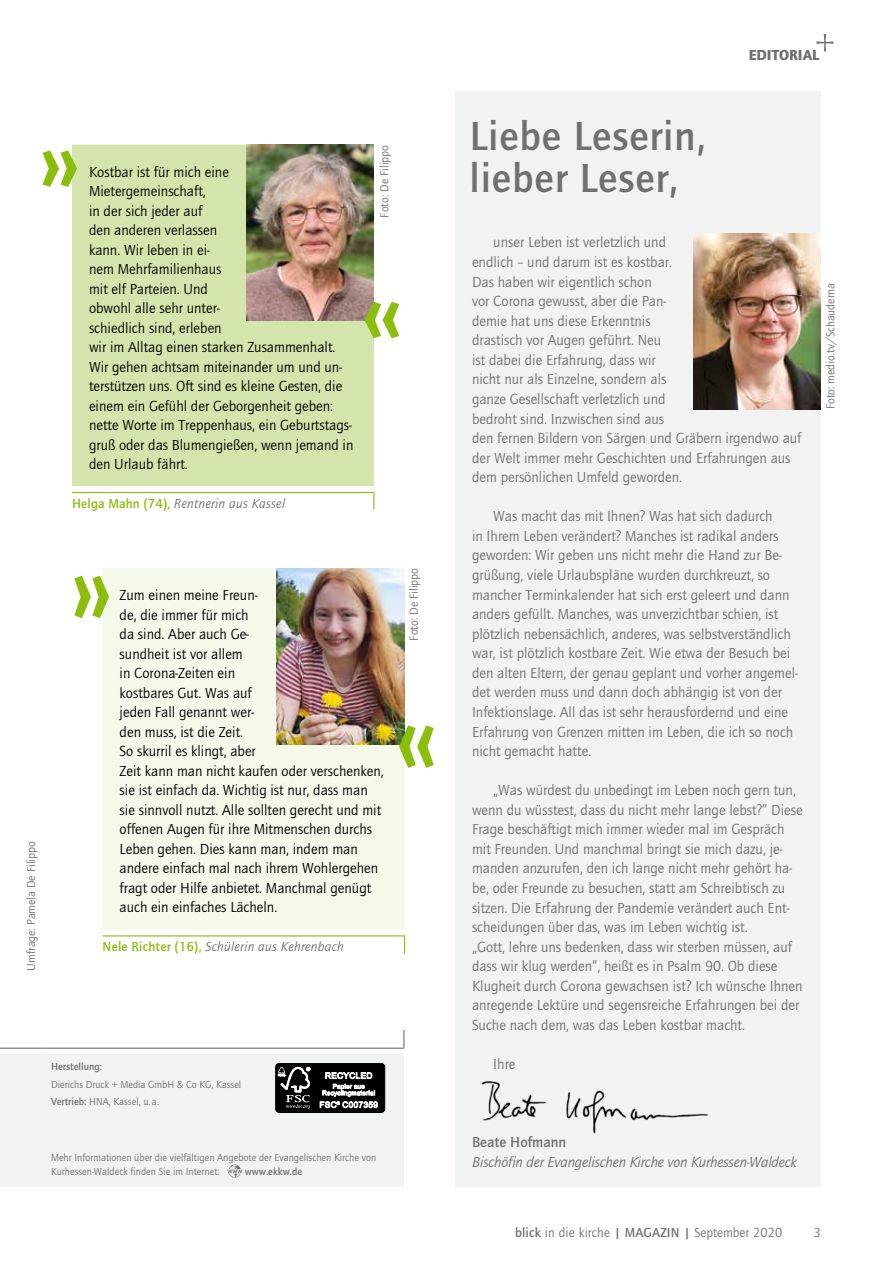
<style>
.page{position:relative;width:893px;height:1263px;background:#fff}
.page>*{position:absolute;margin:0;border:0;box-sizing:border-box;transform-origin:0 0}
.t1{font:700 42px/42px "Quay Itc T";letter-spacing:.02em;color:#6f7070}
.t2{font:15px/19.5px "Quay Itc T";color:#6f7070}
.t3{font:15px/19.5px "Quay Itc T";color:#000}
.t4{font:italic 15px "Quay Itc T";letter-spacing:-.01em;color:#6f7070}
.t5{font:700 15px "Quay Itc T";color:#6f7070}
.t6{font:900 15px "Quay Itc T";color:#6f7070}
.t7{font:italic 13.5px "Quay Itc T";letter-spacing:.02em;color:#6f7070}
.t8{font:13.5px "Quay Itc T";letter-spacing:.01em;color:#6f7070}
.t9{font:12px "Quay Itc T";color:#6f7070}
.t10{font:10.5px/17.7px "Quay Itc T";color:#6f7070}
.t11{font:700 10.5px "Quay Itc T";color:#6f7070}
.s1{font-weight:700;font-style:normal;color:#8bbd0d}
.s2{font-weight:700}
</style>
<div class="page">
<div style="left:455px;top:91px;width:366px;height:1095px;background:#f1f2f2"></div>
<img style="left:693px;top:233px;width:128px;height:176px">
<div style="left:0;top:1054px;width:404px;height:132px;background:#f1f2f2"></div>
<svg style="left:403px;top:1030px;width:1px;height:19px"></svg>
<hr style="left:43px;top:1047px;width:360px;height:2px;background:#6f7070">
<hr style="left:0;top:1047px;width:43px;height:2px;background:#6f7070">
<svg style="left:227px;top:1164px;width:15px;height:14px"></svg>
<div style="left:103px;top:568px;width:302px;height:361px;background:#f4f9ea"></div>
<svg style="left:103px;top:935px;width:17px;height:1px"></svg>
<hr style="left:120px;top:935px;width:284px;height:1px;background:#8bbd0d">
<svg style="left:404px;top:935px;width:1px;height:19px"></svg>
<img style="left:277px;top:568px;width:128px;height:176px">
<div style="left:72px;top:145px;width:302px;height:341px;background:#d3e5ac"></div>
<svg style="left:72px;top:492px;width:17px;height:1px"></svg>
<hr style="left:89px;top:492px;width:284px;height:1px;background:#8bbd0d">
<svg style="left:373px;top:492px;width:1px;height:17px"></svg>
<img style="left:246px;top:145px;width:128px;height:176px">
<svg style="left:74px;top:576px;width:35px;height:42px"></svg>
<svg style="left:43px;top:150px;width:34px;height:37px"></svg>
<svg style="left:399px;top:725px;width:35px;height:43px"></svg>
<svg style="left:365px;top:302px;width:34px;height:36px"></svg>
<div style="left:276px;top:1063px;width:109px;height:49px;background:#000;border-radius:4px"></div>
<div style="left:275px;top:1063px;width:110px;height:50px;border:1px solid #000;border-radius:4px"></div>
<svg style="left:278px;top:1067px;width:32px;height:41px"></svg>
<svg style="left:320px;top:1072px;width:58px;height:36px"></svg>
<img style="left:481px;top:1081px;width:227px;height:53px">
<svg style="left:816px;top:34px;width:17px;height:17px"></svg>
<p class="t9" style="left:24px;top:971px;width:131px;rotate:-90deg">Umfrage: Pamela De Filippo</p>
<p class="t3" style="left:89px;top:162px;width:266px">Kostbar ist für mich eine<br>Mietergemeinschaft,<br>in der sich jeder auf<br>den anderen verlassen<br>kann. Wir leben in ei-<br>nem Mehrfamilienhaus<br>mit elf Parteien. Und<br>obwohl alle sehr unter-<br>schiedlich sind, erleben<br>wir im Alltag einen starken Zusammenhalt.<br>Wir gehen achtsam miteinander um und un&shy;terstützen uns. Oft sind es kleine Gesten, die einem ein Gefühl der Geborgenheit geben: nette Worte im Treppenhaus, ein Geburtstags&shy;gruß oder das Blumengießen, wenn jemand in den Urlaub fährt.</p>
<p class="t7" style="left:72px;top:495px;width:215px"><span class="s1">Helga Mahn (74),</span> Rentnerin aus Kassel</p>
<p class="t9" style="left:377px;top:217px;width:74px;rotate:-90deg">Foto: De Filippo</p>
<p class="t3" style="left:120px;top:585px;width:266px">Zum einen meine Freun-<br>de, die immer für mich<br>da sind. Aber auch Ge-<br>sundheit ist vor allem<br>in Corona-Zeiten ein<br>kostbares Gut. Was auf<br>jeden Fall genannt wer-<br>den muss, ist die Zeit.<br>So skurril es klingt, aber<br>Zeit kann man nicht kaufen oder verschenken, sie ist einfach da. Wichtig ist nur, dass man sie sinnvoll nutzt. Alle sollten gerecht und mit offenen Augen für ihre Mitmenschen durchs<br>Leben gehen. Dies kann man, indem man andere einfach mal nach ihrem Wohlergehen fragt oder Hilfe anbietet. Manchmal genügt auch ein einfaches Lächeln.</p>
<p class="t7" style="left:103px;top:939px;width:243px"><span class="s1">Nele Richter (16),</span> Schülerin aus Kehrenbach</p>
<p class="t9" style="left:407px;top:640px;width:74px;rotate:-90deg">Foto: De Filippo</p>
<p class="t11" style="left:51px;top:1060px;width:53px">Herstellung:</p>
<p class="t10" style="left:51px;top:1075px;width:192px">Dierichs Druck + Media GmbH &amp; Co KG, Kassel<br><span class="s2">Vertrieb:</span> HNA, Kassel, u. a.</p>
<p class="t10" style="left:51px;top:1151px;width:327px;line-height:13.5px">Mehr Informationen über die vielfältigen Angebote der Evangelischen Kirche von<br>Kurhessen-Waldeck finden Sie im Internet:</p>
<p class="t11" style="left:245px;top:1165px;width:59px">www.ekkw.de</p>
<p class="t6" style="left:749px;top:46px;width:72px">EDITORIAL</p>
<h1 class="t1" style="left:469px;top:114px;width:238px">Liebe Leserin, lieber Leser,</h1>
<p class="t2" style="left:472px;top:233px;width:331px;text-indent:21px">unser Leben ist verletzlich und<br>endlich – und darum ist es kostbar.<br>Das haben wir eigentlich schon<br>vor Corona gewusst, aber die Pan-<br>demie hat uns diese Erkenntnis<br>drastisch vor Augen geführt. Neu<br>ist dabei die Erfahrung, dass wir<br>nicht nur als Einzelne, sondern als<br>ganze Gesellschaft verletzlich und<br>bedroht sind. Inzwischen sind aus<br>den fernen Bildern von Särgen und Gräbern irgendwo auf der Welt immer mehr Geschichten und Erfahrungen aus dem persönlichen Umfeld geworden.</p>
<p class="t2" style="left:472px;top:506px;width:327px;text-indent:21px">Was macht das mit Ihnen? Was hat sich dadurch<br>in Ihrem Leben verändert? Manches ist radikal anders geworden: Wir geben uns nicht mehr die Hand zur Be&shy;grüßung, viele Urlaubspläne wurden durchkreuzt, so mancher Terminkalender hat sich erst geleert und dann anders gefüllt. Manches, was unverzichtbar schien, ist plötzlich nebensächlich, anderes, was selbstverständlich war, ist plötzlich kostbare Zeit. Wie etwa der Besuch bei den alten Eltern, der genau geplant und vorher angemel&shy;det werden muss und dann doch abhängig ist von der Infektionslage. All das ist sehr herausfordernd und eine Erfahrung von Grenzen mitten im Leben, die ich so noch nicht gemacht hatte.</p>
<p class="t2" style="left:472px;top:780px;width:332px;text-indent:21px">„Was würdest du unbedingt im Leben noch gern tun, wenn du wüsstest, dass du nicht mehr lange lebst?” Diese Frage beschäftigt mich immer wieder mal im Gespräch mit Freunden. Und manchmal bringt sie mich dazu, je&shy;manden anzurufen, den ich lange nicht mehr gehört ha&shy;be, oder Freunde zu besuchen, statt am Schreibtisch zu sitzen. Die Erfahrung der Pandemie verändert auch Ent&shy;scheidungen über das, was im Leben wichtig ist.<br>„Gott, lehre uns bedenken, dass wir sterben müssen, auf dass wir klug werden“, heißt es in Psalm 90. Ob diese Klugheit durch Corona gewachsen ist? Ich wünsche Ihnen anregende Lektüre und segensreiche Erfahrungen bei der Suche nach dem, was das Leben kostbar macht.</p>
<p class="t2" style="left:493px;top:1054px;width:24px">Ihre</p>
<p class="t9" style="left:824px;top:409px;width:127px;rotate:-90deg">Foto: medio.tv/Schauderna</p>
<p class="t5" style="left:472px;top:1133px;width:96px">Beate Hofmann</p>
<p class="t4" style="left:472px;top:1153px;width:326px">Bischöfin der Evangelischen Kirche von Kurhessen-Waldeck</p>
<p class="t8" style="left:515px;top:1225px;width:269px"><span class="s2">blick</span> in die kirche <span class="s2">| MAGAZIN |</span> September 2020</p>
<p class="t8" style="left:813px;top:1225px;width:9px">3</p>
</div>
